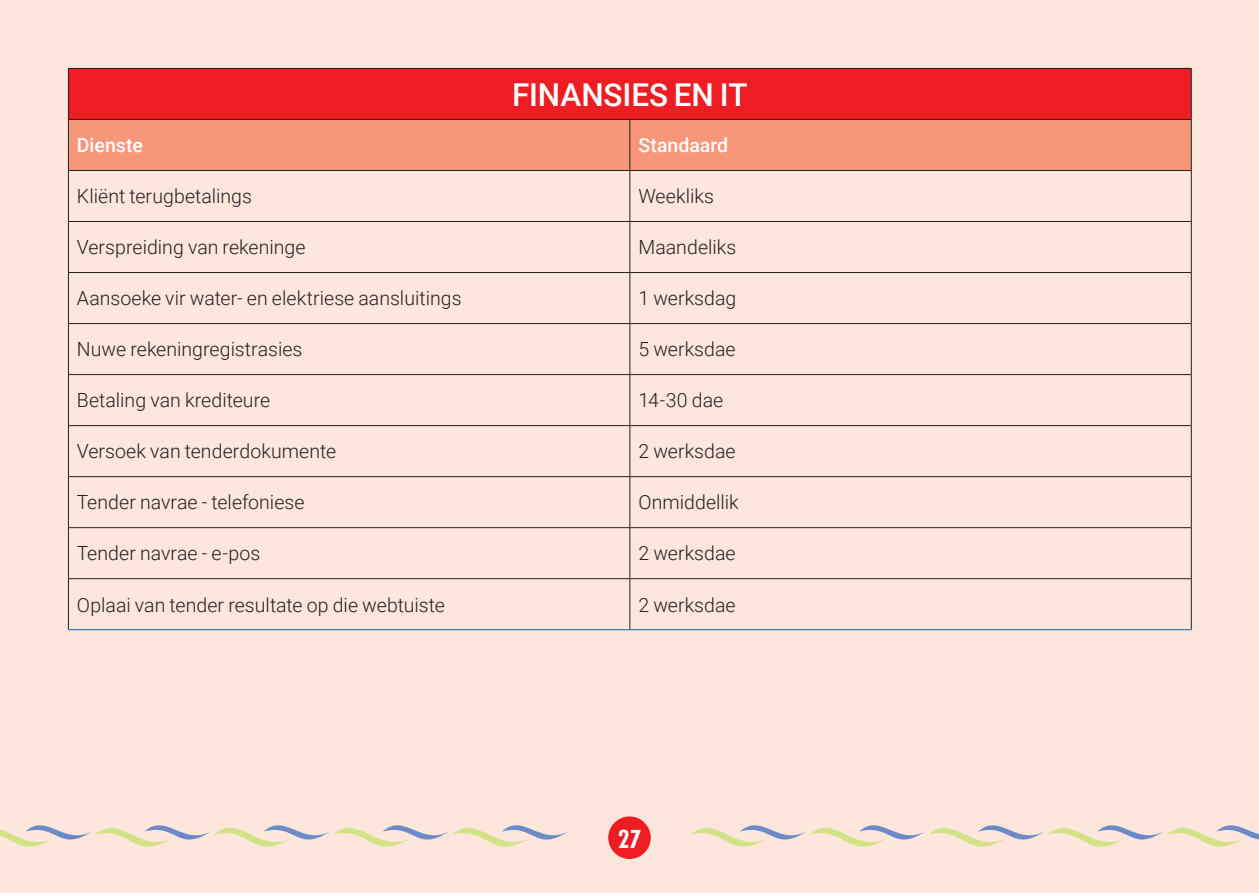
<style>
.page{position:relative;width:1259px;height:893px;background:#fde7dc}
.page>*{position:absolute;margin:0;border:0;box-sizing:border-box;transform-origin:0 0}
.Table_Head{font:500 31.5px "Roboto";letter-spacing:-.005em;color:#fff}
.t1{font:700 condensed 24px "Futura Std";color:#fff}
.Table_Body{font:300 19.5px "Roboto";color:#231f20}
.Table_Subhead{font:500 19.5px "Roboto";color:#fff}
</style>
<div class="page">
<div style="left:68px;top:68px;width:1123px;height:51px;background:#ee1d23"></div>
<div style="left:69px;top:120px;width:1121px;height:50px;background:#f6977a"></div>
<hr style="left:68px;top:68px;width:562px;height:1px;background:#231f20">
<hr style="left:68px;top:69px;width:1px;height:50px;background:#231f20">
<hr style="left:630px;top:68px;width:561px;height:1px;background:#231f20">
<hr style="left:1190px;top:69px;width:1px;height:50px;background:#231f20">
<hr style="left:68px;top:119px;width:562px;height:1px;background:#231f20">
<hr style="left:68px;top:120px;width:1px;height:50px;background:#231f20">
<hr style="left:630px;top:119px;width:561px;height:1px;background:#231f20">
<hr style="left:629px;top:120px;width:1px;height:50px;background:#231f20">
<hr style="left:1190px;top:120px;width:1px;height:50px;background:#231f20">
<hr style="left:68px;top:170px;width:562px;height:1px;background:#231f20">
<hr style="left:630px;top:170px;width:561px;height:1px;background:#231f20">
<hr style="left:68px;top:171px;width:1px;height:50px;background:#231f20">
<hr style="left:629px;top:171px;width:1px;height:50px;background:#231f20">
<hr style="left:1190px;top:171px;width:1px;height:50px;background:#231f20">
<hr style="left:68px;top:221px;width:562px;height:1px;background:#231f20">
<hr style="left:68px;top:222px;width:1px;height:50px;background:#231f20">
<hr style="left:630px;top:221px;width:561px;height:1px;background:#231f20">
<hr style="left:629px;top:222px;width:1px;height:50px;background:#231f20">
<hr style="left:1190px;top:222px;width:1px;height:50px;background:#231f20">
<hr style="left:68px;top:272px;width:562px;height:1px;background:#231f20">
<hr style="left:68px;top:273px;width:1px;height:50px;background:#231f20">
<hr style="left:630px;top:272px;width:561px;height:1px;background:#231f20">
<hr style="left:629px;top:273px;width:1px;height:50px;background:#231f20">
<hr style="left:1190px;top:273px;width:1px;height:50px;background:#231f20">
<hr style="left:68px;top:323px;width:562px;height:1px;background:#231f20">
<hr style="left:68px;top:324px;width:1px;height:50px;background:#231f20">
<hr style="left:630px;top:323px;width:561px;height:1px;background:#231f20">
<hr style="left:629px;top:324px;width:1px;height:50px;background:#231f20">
<hr style="left:1190px;top:324px;width:1px;height:50px;background:#231f20">
<hr style="left:68px;top:374px;width:562px;height:1px;background:#231f20">
<hr style="left:68px;top:375px;width:1px;height:50px;background:#231f20">
<hr style="left:630px;top:374px;width:561px;height:1px;background:#231f20">
<hr style="left:629px;top:375px;width:1px;height:50px;background:#231f20">
<hr style="left:1190px;top:375px;width:1px;height:50px;background:#231f20">
<hr style="left:68px;top:425px;width:562px;height:1px;background:#231f20">
<hr style="left:68px;top:426px;width:1px;height:50px;background:#231f20">
<hr style="left:630px;top:425px;width:561px;height:1px;background:#231f20">
<hr style="left:629px;top:426px;width:1px;height:50px;background:#231f20">
<hr style="left:1190px;top:426px;width:1px;height:50px;background:#231f20">
<hr style="left:68px;top:476px;width:562px;height:1px;background:#231f20">
<hr style="left:68px;top:477px;width:1px;height:50px;background:#231f20">
<hr style="left:630px;top:476px;width:561px;height:1px;background:#231f20">
<hr style="left:629px;top:477px;width:1px;height:50px;background:#231f20">
<hr style="left:1190px;top:477px;width:1px;height:50px;background:#231f20">
<hr style="left:68px;top:527px;width:562px;height:1px;background:#231f20">
<hr style="left:68px;top:528px;width:1px;height:50px;background:#231f20">
<hr style="left:630px;top:527px;width:561px;height:1px;background:#231f20">
<hr style="left:629px;top:528px;width:1px;height:50px;background:#231f20">
<hr style="left:1190px;top:528px;width:1px;height:50px;background:#231f20">
<hr style="left:68px;top:578px;width:562px;height:1px;background:#231f20">
<hr style="left:68px;top:579px;width:1px;height:50px;background:#231f20">
<hr style="left:630px;top:578px;width:561px;height:1px;background:#231f20">
<hr style="left:629px;top:579px;width:1px;height:50px;background:#231f20">
<hr style="left:1190px;top:579px;width:1px;height:50px;background:#231f20">
<hr style="left:68px;top:629px;width:562px;height:1px;background:#0169a6">
<hr style="left:630px;top:629px;width:561px;height:1px;background:#0169a6">
<svg style="left:0;top:825px;width:568px;height:22px"></svg>
<svg style="left:691px;top:825px;width:568px;height:22px"></svg>
<div style="left:608px;top:816px;width:43px;height:43px;background:#ee1d23;border-radius:50%"></div>
<p class="Table_Head" style="left:512px;top:72px;width:237px">FINANSIES EN IT</p>
<p class="Table_Subhead" style="left:77px;top:132px;width:67px">Dienste</p>
<p class="Table_Subhead" style="left:638px;top:132px;width:91px">Standaard</p>
<p class="Table_Body" style="left:77px;top:183px;width:177px">Kliënt terugbetalings</p>
<p class="Table_Body" style="left:638px;top:183px;width:77px">Weekliks</p>
<p class="Table_Body" style="left:77px;top:234px;width:230px">Verspreiding van rekeninge</p>
<p class="Table_Body" style="left:638px;top:234px;width:99px">Maandeliks</p>
<p class="Table_Body" style="left:77px;top:285px;width:386px">Aansoeke vir water- en elektriese aansluitings</p>
<p class="Table_Body" style="left:638px;top:285px;width:99px">1 werksdag</p>
<p class="Table_Body" style="left:77px;top:336px;width:227px">Nuwe rekeningregistrasies</p>
<p class="Table_Body" style="left:638px;top:336px;width:99px">5 werksdae</p>
<p class="Table_Body" style="left:77px;top:387px;width:195px">Betaling van krediteure</p>
<p class="Table_Body" style="left:638px;top:387px;width:86px">14-30 dae</p>
<p class="Table_Body" style="left:77px;top:438px;width:261px">Versoek van tenderdokumente</p>
<p class="Table_Body" style="left:638px;top:438px;width:99px">2 werksdae</p>
<p class="Table_Body" style="left:77px;top:489px;width:229px">Tender navrae - telefoniese</p>
<p class="Table_Body" style="left:638px;top:489px;width:102px">Onmiddellik</p>
<p class="Table_Body" style="left:77px;top:540px;width:185px">Tender navrae - e-pos</p>
<p class="Table_Body" style="left:638px;top:540px;width:99px">2 werksdae</p>
<p class="Table_Body" style="left:77px;top:591px;width:369px">Oplaai van tender resultate op die webtuiste</p>
<p class="Table_Body" style="left:638px;top:591px;width:99px">2 werksdae</p>
<p class="t1" style="left:618px;top:824px;width:25px">27</p>
</div>
